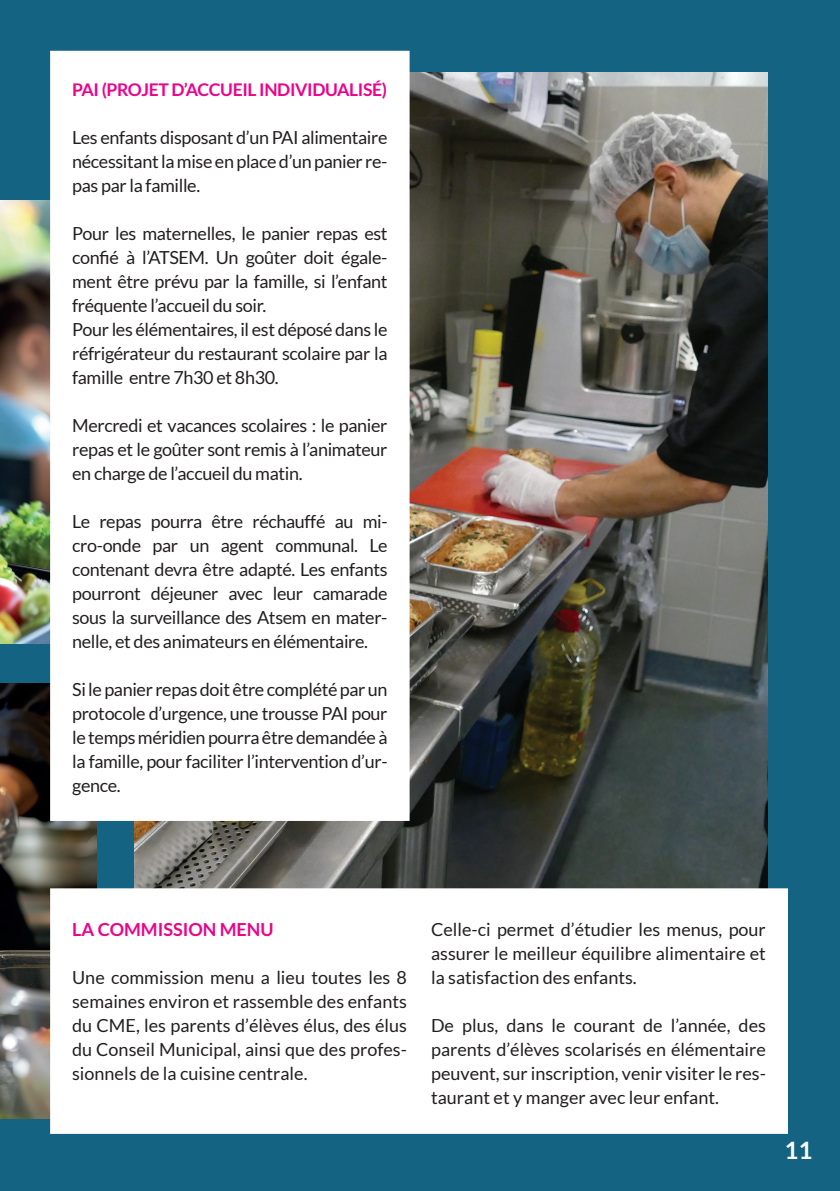
<style>
.page{position:relative;width:840px;height:1191px;background:#fff}
.page>*{position:absolute;margin:0;border:0;box-sizing:border-box;transform-origin:0 0}
.t1{font:700 24px "Lato";color:#fff}
.t2{font:18px/24px "Lato";letter-spacing:-.02em;color:#231f20;text-align:justify}
.t3{font:700 18px "Lato";color:#ed028c}
.t4{font:700 17.6px "Lato";letter-spacing:-.02em;color:#ed028c}
</style>
<div class="page">
<div style="left:0;top:0;width:839px;height:1191px;background:#156382"></div>
<img style="left:134px;top:72px;width:633px;height:816px">
<img style="left:0;top:201px;width:50px;height:442px">
<img style="left:0;top:683px;width:96px;height:435px">
<div style="left:61px;top:899px;width:715px;height:223px;background:#fff"></div>
<div style="left:50px;top:888px;width:737px;height:245px;border:22px solid #fff"></div>
<div style="left:61px;top:62px;width:337px;height:748px;background:#fff"></div>
<div style="left:50px;top:51px;width:359px;height:770px;border:22px solid #fff"></div>
<p class="t4" style="left:72px;top:80px;width:316px">PAI (PROJET D’ACCUEIL INDIVIDUALISÉ)</p>
<p class="t2" style="left:72px;top:125px;width:317px">Les enfants disposant d’un PAI alimentaire nécessitant la mise en place d’un panier re&shy;pas par la famille.</p>
<p class="t2" style="left:72px;top:221px;width:317px;text-align:left">Pour les maternelles, le panier repas est confié à l’ATSEM. Un goûter doit égale&shy;ment être prévu par la famille, si l’enfant fréquente l’accueil du soir.<br>Pour les élémentaires, il est déposé dans le réfrigérateur du restaurant scolaire par la famille entre 7h30 et 8h30.</p>
<p class="t2" style="left:72px;top:413px;width:317px">Mercredi et vacances scolaires : le panier repas et le goûter sont remis à l’animateur en charge de l’accueil du matin.</p>
<p class="t2" style="left:72px;top:509px;width:317px">Le repas pourra être réchauffé au mi&shy;cro-onde par un agent communal. Le contenant devra être adapté. Les enfants pourront déjeuner avec leur camarade sous la surveillance des Atsem en mater&shy;nelle, et des animateurs en élémentaire.</p>
<p class="t2" style="left:72px;top:677px;width:317px">Si le panier repas doit être complété par un protocole d’urgence, une trousse PAI pour le temps méridien pourra être demandée à la famille, pour faciliter l’intervention d’ur&shy;gence.</p>
<p class="t3" style="left:72px;top:919px;width:203px">LA COMMISSION MENU</p>
<p class="t2" style="left:72px;top:965px;width:336px">Une commission menu a lieu toutes les 8 semaines environ et rassemble des enfants du CME, les parents d’élèves élus, des élus du Conseil Municipal, ainsi que des profes&shy;sionnels de la cuisine centrale.</p>
<p class="t2" style="left:431px;top:917px;width:336px">Celle-ci permet d’étudier les menus, pour assurer le meilleur équilibre alimentaire et la satisfaction des enfants.</p>
<p class="t2" style="left:431px;top:1013px;width:336px">De plus, dans le courant de l’année, des parents d’élèves scolarisés en élémentaire peuvent, sur inscription, venir visiter le res&shy;taurant et y manger avec leur enfant.</p>
<h1 class="t1" style="left:784px;top:1136px;width:29px">11</h1>
</div>
